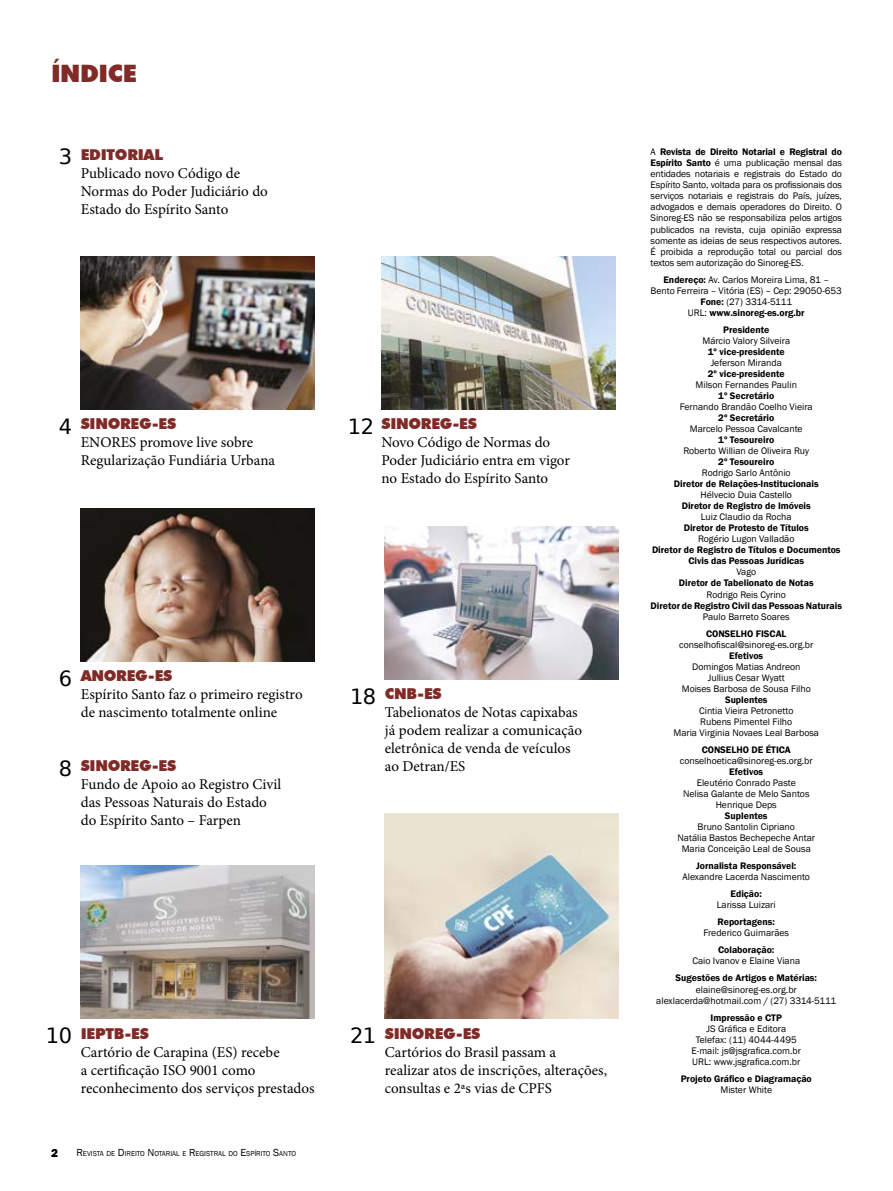
<style>
.page{position:relative;width:893px;height:1191px;background:#fff}
.page>*{position:absolute;margin:0;border:0;box-sizing:border-box;transform-origin:0 0}
.t1{font:900 24px "Futura BT";letter-spacing:-.02em;color:#812b29}
.t2{font:21px "Bitstream Vera Sans";color:#000}
.t3{font:15px/18px "Minion Pro";color:#000}
.t4{font:900 15px "Futura BT";letter-spacing:-.02em;color:#812b29}
.t5{font:800 12px "Franklin Gothic";color:#000}
.t6{font:9.75px/11.1px "Franklin Gothic";color:#000;text-align:center}
.t7{font:600 9.75px/11.1px "Franklin Gothic";color:#000;text-align:center}
.t8{font:7.35px "Franklin Gothic";color:#000}
.s1{font-family:"Bitstream Vera Sans";font-weight:400;font-size:21px;color:#000}
.s2{font-size:10.5px}
.s3{font-weight:600}
</style>
<div class="page">
<img style="left:381px;top:256px;width:234px;height:153px">
<img style="left:81px;top:256px;width:234px;height:153px">
<img style="left:81px;top:508px;width:234px;height:153px">
<img style="left:81px;top:865px;width:234px;height:153px">
<img style="left:385px;top:526px;width:234px;height:153px">
<img style="left:385px;top:813px;width:234px;height:205px">
<h1 class="t1" style="left:51px;top:59px;width:87px">ÍNDICE</h1>
<h3 class="t4" style="left:59px;top:145px;width:106px"><span class="s1">3</span> EDITORIAL</h3>
<h3 class="t3" style="left:81px;top:164px;width:189px">Publicado novo Código de<br>Normas do Poder Judiciário do<br>Estado do Espírito Santo</h3>
<h3 class="t4" style="left:59px;top:415px;width:119px"><span class="s1">4</span> SINOREG-ES</h3>
<h3 class="t3" style="left:81px;top:434px;width:196px">ENORES promove live sobre<br>Regularização Fundiária Urbana</h3>
<h3 class="t4" style="left:348px;top:415px;width:131px"><span class="s1">12</span> SINOREG-ES</h3>
<h3 class="t3" style="left:381px;top:434px;width:190px">Novo Código de Normas do<br>Poder Judiciário entra em vigor no Estado do Espírito Santo</h3>
<h3 class="t4" style="left:59px;top:666px;width:115px"><span class="s1">6</span> ANOREG-ES</h3>
<h3 class="t3" style="left:81px;top:685px;width:223px">Espírito Santo faz o primeiro registro de nascimento totalmente online</h3>
<h3 class="t4" style="left:59px;top:756px;width:119px"><span class="s1">8</span> SINOREG-ES</h3>
<h3 class="t3" style="left:81px;top:775px;width:202px">Fundo de Apoio ao Registro Civil das Pessoas Naturais do Estado do Espírito Santo – Farpen</h3>
<h2 class="t2" style="left:350px;top:684px;width:28px">18</h2>
<h3 class="t4" style="left:385px;top:684px;width:58px">CNB-ES</h3>
<h3 class="t3" style="left:385px;top:703px;width:199px">Tabelionatos de Notas capixabas já podem realizar a comunicação eletrônica de venda de veículos ao Detran/ES</h3>
<h2 class="t2" style="left:46px;top:1023px;width:28px">10</h2>
<h3 class="t4" style="left:81px;top:1024px;width:70px">IEPTB-ES</h3>
<h3 class="t3" style="left:81px;top:1042px;width:235px">Cartório de Carapina (ES) recebe<br>a certificação ISO 9001 como reconhecimento dos serviços prestados</h3>
<p class="t5" style="left:51px;top:1145px;width:9px">2</p>
<p class="t8" style="left:77px;top:1149px;width:221px"><span class="s2">R</span>EVISTA DE <span class="s2">D</span> IREITO <span class="s2">N</span>OTARIAL E <span class="s2">R</span>EGISTRAL DO <span class="s2">E</span>SPÍRITO <span class="s2">S</span>ANTO</p>
<h3 class="t4" style="left:350px;top:1024px;width:132px"><span class="s1">21</span> SINOREG-ES</h3>
<h3 class="t3" style="left:385px;top:1042px;width:224px">Cartórios do Brasil passam a<br>realizar atos de inscrições, alterações, consultas e 2ªs vias de CPFS</h3>
<p class="t6" style="left:651px;top:147px;width:193px;text-align:justify">A <span class="s3">Revista de Direito Notarial e Registral do Espírito Santo</span> é uma publicação mensal das entidades notariais e registrais do Estado do Espírito Santo, voltada para os profissionais dos serviços notariais e registrais do País, juízes, advogados e demais operadores do Direito. O Sinoreg-ES não se responsabiliza pelos artigos publicados na revista, cuja opinião expressa somente as ideias de seus respectivos autores.<br>É proibida a reprodução total ou parcial dos textos sem autorização do Sinoreg-ES.</p>
<p class="t6" style="left:651px;top:274px;width:193px"><span class="s3">Endereço:</span> Av. Carlos Moreira Lima, 81 – Bento Ferreira – Vitória (ES) – Cep: 29050-653<br><span class="s3">Fone:</span> (27) 3314-5111<br>URL: <span class="s3">www.sinoreg-es.org.br</span></p>
<p class="t7" style="left:723px;top:324px;width:48px">Presidente</p>
<p class="t6" style="left:702px;top:335px;width:89px">Márcio Valory Silveira</p>
<p class="t7" style="left:708px;top:346px;width:78px">1º vice-presidente</p>
<p class="t6" style="left:711px;top:357px;width:73px">Jeferson Miranda</p>
<p class="t7" style="left:708px;top:368px;width:78px">2º vice-presidente</p>
<p class="t6" style="left:696px;top:379px;width:103px">Milson Fernandes Paulin</p>
<p class="t7" style="left:718px;top:390px;width:57px">1º Secretário</p>
<p class="t6" style="left:680px;top:401px;width:134px">Fernando Brandão Coelho Vieira</p>
<p class="t7" style="left:718px;top:412px;width:57px">2º Secretário</p>
<p class="t6" style="left:690px;top:423px;width:114px">Marcelo Pessoa Cavalcante</p>
<p class="t7" style="left:718px;top:434px;width:57px">1º Tesoureiro</p>
<p class="t6" style="left:683px;top:445px;width:127px">Roberto Willian de Oliveira Ruy</p>
<p class="t7" style="left:718px;top:456px;width:57px">2º Tesoureiro</p>
<p class="t6" style="left:702px;top:467px;width:90px">Rodrigo Sarlo Antônio</p>
<p class="t7" style="left:674px;top:478px;width:146px">Diretor de Relações-Institucionais</p>
<p class="t6" style="left:701px;top:489px;width:93px">Hélvecio Duia Castello</p>
<p class="t7" style="left:682px;top:500px;width:131px">Diretor de Registro de Imóveis</p>
<p class="t6" style="left:701px;top:512px;width:92px">Luiz Claudio da Rocha</p>
<p class="t7" style="left:684px;top:522px;width:127px">Diretor de Protesto de Títulos</p>
<p class="t6" style="left:698px;top:534px;width:98px">Rogério Lugon Valladão</p>
<p class="t7" style="left:652px;top:544px;width:190px">Diretor de Registro de Títulos e Documentos<br>Civis das Pessoas Jurídicas</p>
<p class="t6" style="left:736px;top:567px;width:21px">Vago</p>
<p class="t7" style="left:679px;top:578px;width:136px">Diretor de Tabelionato de Notas</p>
<p class="t6" style="left:706px;top:589px;width:81px">Rodrigo Reis Cyrino</p>
<p class="t7" style="left:651px;top:600px;width:193px">Diretor de Registro Civil das Pessoas Naturais</p>
<p class="t6" style="left:703px;top:611px;width:89px">Paulo Barreto Soares</p>
<p class="t7" style="left:706px;top:628px;width:82px">CONSELHO FISCAL</p>
<p class="t6" style="left:679px;top:639px;width:136px">conselhofiscal@sinoreg-es.org.br</p>
<p class="t7" style="left:729px;top:650px;width:35px">Efetivos</p>
<p class="t6" style="left:682px;top:661px;width:131px">Domingos Matias Andreon<br>Jullius Cesar Wyatt<br>Moises Barbosa de Sousa Filho</p>
<p class="t7" style="left:725px;top:694px;width:44px">Suplentes</p>
<p class="t6" style="left:673px;top:705px;width:147px">Cintia Vieira Petronetto<br>Rubens Pimentel Filho<br>Maria Virginia Novaes Leal Barbosa</p>
<p class="t7" style="left:702px;top:744px;width:91px">CONSELHO DE ÉTICA</p>
<p class="t6" style="left:680px;top:755px;width:134px">conselhoetica@sinoreg-es.org.br</p>
<p class="t7" style="left:729px;top:766px;width:35px">Efetivos</p>
<p class="t6" style="left:683px;top:777px;width:128px">Eleutério Conrado Paste<br>Nelisa Galante de Melo Santos<br>Henrique Deps</p>
<p class="t7" style="left:725px;top:810px;width:44px">Suplentes</p>
<p class="t6" style="left:677px;top:821px;width:139px">Bruno Santolin Cipriano<br>Natália Bastos Bechepeche Antar<br>Maria Conceição Leal de Sousa</p>
<p class="t7" style="left:696px;top:860px;width:102px">Jornalista Responsável:</p>
<p class="t6" style="left:682px;top:871px;width:129px">Alexandre Lacerda Nascimento</p>
<p class="t7" style="left:731px;top:888px;width:33px">Edição:</p>
<p class="t6" style="left:717px;top:899px;width:60px">Larissa Luizari</p>
<p class="t7" style="left:718px;top:916px;width:59px">Reportagens:</p>
<p class="t6" style="left:703px;top:927px;width:87px">Frederico Guimarães</p>
<p class="t7" style="left:718px;top:944px;width:58px">Colaboração:</p>
<p class="t6" style="left:692px;top:955px;width:109px">Caio Ivanov e Elaine Viana</p>
<p class="t7" style="left:675px;top:972px;width:143px">Sugestões de Artigos e Matérias:</p>
<p class="t6" style="left:656px;top:984px;width:181px">elaine@sinoreg-es.org.br alexlacerda@hotmail.com / (27) 3314-5111</p>
<p class="t7" style="left:711px;top:1011px;width:73px">Impressão e CTP</p>
<p class="t6" style="left:692px;top:1023px;width:111px">JS Gráfica e Editora<br>Telefax: (11) 4044-4495<br>E-mail: js@jsgrafica.com.br<br>URL: www.jsgrafica.com.br</p>
<p class="t7" style="left:681px;top:1073px;width:133px">Projeto Gráfico e Diagramação</p>
<p class="t6" style="left:720px;top:1084px;width:53px">Mister White</p>
</div>
